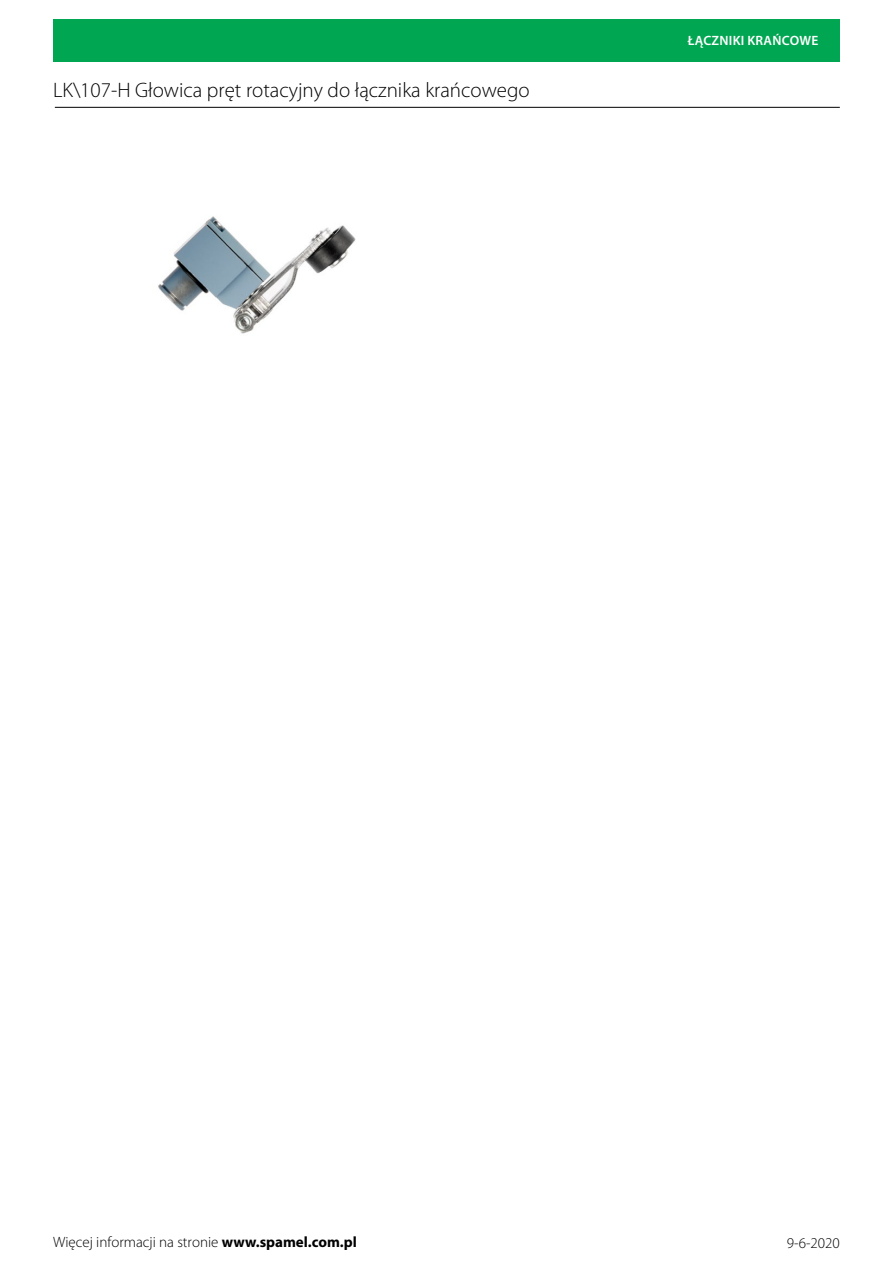
<style>
.page{position:relative;width:893px;height:1263px;background:#fff}
.page>*{position:absolute;margin:0;border:0;box-sizing:border-box;transform-origin:0 0}
.t1{font:300 21px "Myriad Pro";color:#000}
.t2{font:300 15px "Myriad Pro";color:#000}
.t3{font:600 13.5px "Myriad Pro";letter-spacing:.02em;color:#fff}
.s1{font-weight:700}
</style>
<div class="page">
<div style="left:53px;top:19px;width:787px;height:43px;background:#00a651"></div>
<hr style="left:55px;top:107px;width:785px;height:1px;background:#000">
<img style="left:158px;top:216px;width:198px;height:118px">
<p class="t1" style="left:53px;top:78px;width:478px">LK\107-H Głowica pręt rotacyjny do łącznika krańcowego</p>
<p class="t3" style="left:688px;top:32px;width:132px">ŁĄCZNIKI KRAŃCOWE</p>
<p class="t2" style="left:53px;top:1234px;width:305px">Więcej informacji na stronie <span class="s1">www.spamel.com.pl</span></p>
<p class="t2" style="left:787px;top:1234px;width:54px">9-6-2020</p>
</div>
